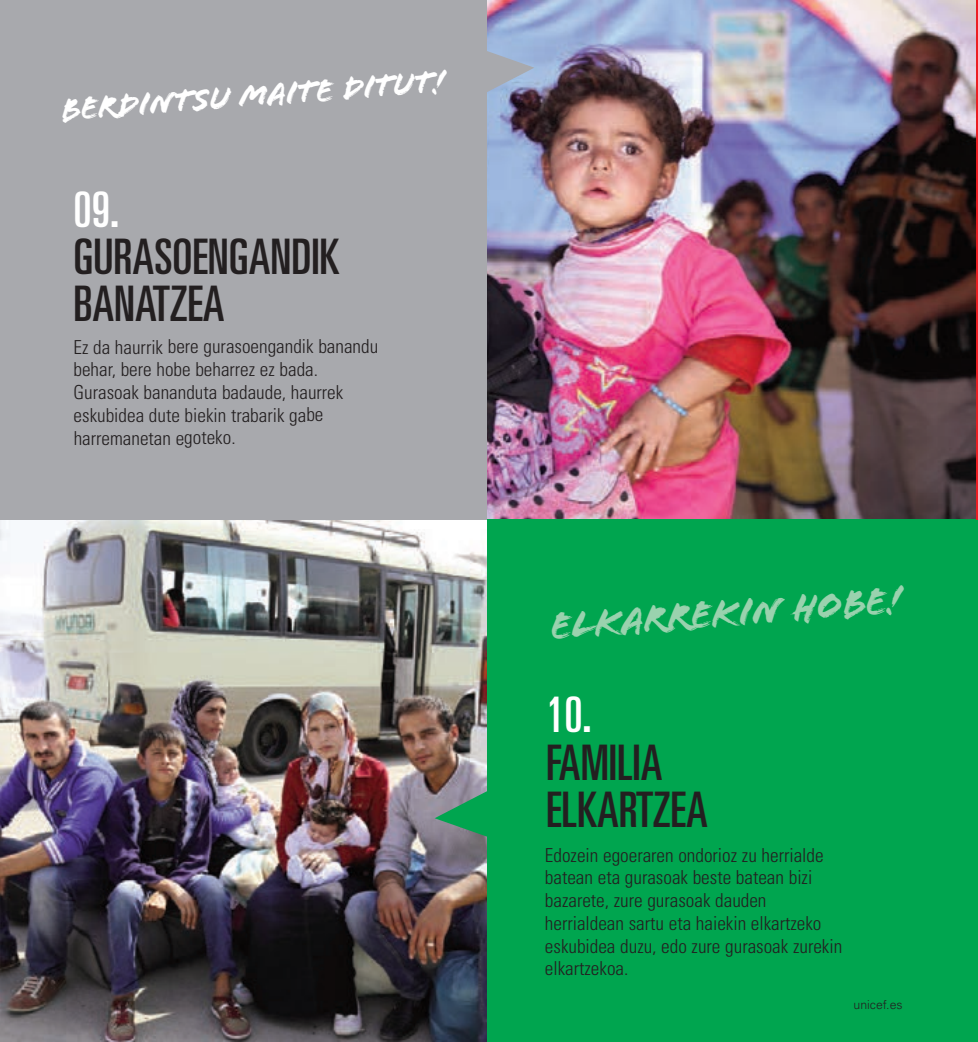
<style>
.page{position:relative;width:978px;height:1042px;background:#fff}
.page>*{position:absolute;margin:0;border:0;box-sizing:border-box;transform-origin:0 0}
.t1{font:ultra-condensed 49px/47.2px "Univers";color:#231f20}
.t2{font:ultra-condensed 49px "Univers";color:#fff}
.t3{font:39.9px "Flood";color:#9ad2ae}
.t4{font:33.25px "Flood";color:#fff}
.t5{font:300 condensed 19.25px/22.8px "Univers";color:#231f20}
.t6{font:300 12.25px "Univers";color:#231f20}
</style>
<div class="page">
<img style="left:486px;top:0;width:489px;height:519px">
<img style="left:0;top:519px;width:487px;height:523px">
<div style="left:0;top:0;width:486px;height:520px;background:#a8a9ad"></div>
<div style="left:487px;top:519px;width:490px;height:523px;background:#00a54f"></div>
<hr style="left:975px;top:0;width:2px;height:519px;background:#ee1d23">
<svg style="left:434px;top:789px;width:53px;height:49px;background:#4e9575"></svg>
<svg style="left:486px;top:47px;width:48px;height:50px;background:#9da9bf"></svg>
<h3 class="t4" style="left:59px;top:88px;width:387px;rotate:-4deg">Berdintsu maite ditut!</h3>
<h1 class="t2" style="left:74px;top:191px;width:47px">09.</h1>
<h1 class="t1" style="left:74px;top:237px;width:267px">GURASOENGANDIK<br>BANATZEA</h1>
<p class="t5" style="left:73px;top:337px;width:306px">Ez da haurrik bere gurasoengandik banandu behar, bere hobe beharrez ez bada.<br>Gurasoak bananduta badaude, haurrek eskubidea dute biekin trabarik gabe harremanetan egoteko.</p>
<h2 class="t3" style="left:548px;top:600px;width:354px;rotate:-4deg">Elkarrekin hobe!</h2>
<h1 class="t2" style="left:546px;top:697px;width:47px">10.</h1>
<h1 class="t1" style="left:546px;top:743px;width:163px">FAMILIA<br>ELKARTZEA</h1>
<p class="t5" style="left:545px;top:845px;width:299px">Edozein egoeraren ondorioz zu herrialde batean eta gurasoak beste batean bizi bazarete, zure gurasoak dauden herrialdean sartu eta haiekin elkartzeko eskubidea duzu, edo zure gurasoak zurekin elkartzekoa.</p>
<p class="t6" style="left:853px;top:999px;width:51px">unicef.es</p>
</div>
